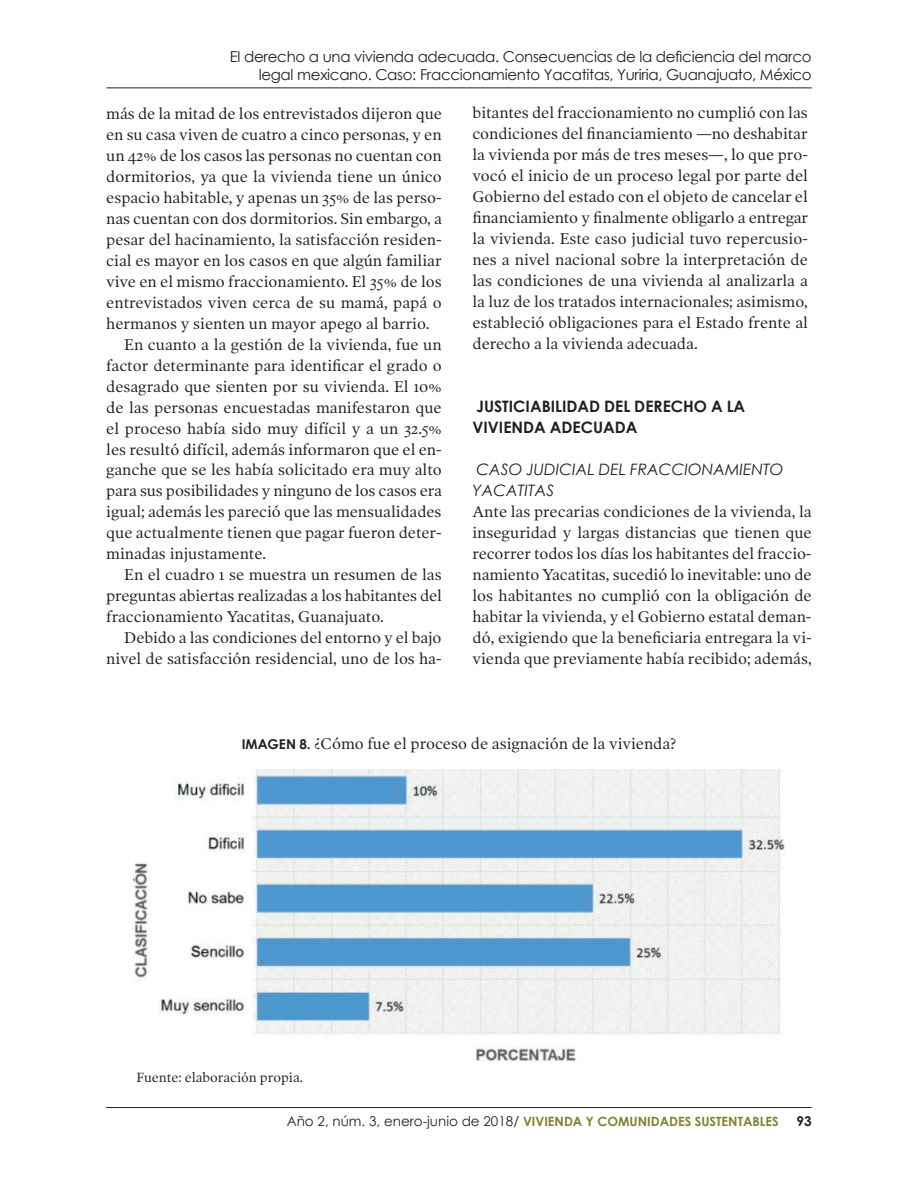
<style>
.page{position:relative;width:918px;height:1188px;background:#fff}
.page>*{position:absolute;margin:0;border:0;box-sizing:border-box;transform-origin:0 0}
.t1{font:15.75px/21px "Poynter OS Text One";color:#231f20;text-align:justify}
.t2{font:700 15.75px/21px "Century Gothic";color:#231f20}
.t3{font:italic 15.75px/21px "Century Gothic";color:#231f20}
.t4{font:15px/18px "Century Gothic";letter-spacing:-.02em;color:#231f20;text-align:right}
.t5{font:13.5px "Poynter OS Text One";color:#231f20}
.t6{font:700 13.5px "Century Gothic";color:#231f20}
.t7{font:700 12.75px "Century Gothic";color:#82802f}
.s1{font-family:"Century Gothic";font-weight:700;font-size:13.5px}
.s2{font-weight:400;font-size:13.5px;color:#231f20}
</style>
<div class="page">
<hr style="left:106px;top:1107px;width:706px;height:1px;background:#231f20">
<hr style="left:106px;top:88px;width:706px;height:1px;background:#231f20">
<img style="left:134px;top:770px;width:650px;height:292px">
<p class="t4" style="left:230px;top:48px;width:583px">El derecho a una vivienda adecuada. Consecuencias de la deficiencia del marco legal mexicano. Caso: Fraccionamiento Yacatitas, Yuriria, Guanajuato, México</p>
<p class="t1" style="left:106px;top:103px;width:337px">más de la mitad de los entrevistados dijeron que</p>
<p class="t1" style="left:106px;top:124px;width:337px">en su casa viven de cuatro a cinco personas, y en</p>
<p class="t1" style="left:106px;top:145px;width:337px">un 42% de los casos las personas no cuentan con</p>
<p class="t1" style="left:106px;top:166px;width:337px">dormitorios, ya que la vivienda tiene un único</p>
<p class="t1" style="left:106px;top:187px;width:337px">espacio habitable, y apenas un 35% de las perso-</p>
<p class="t1" style="left:106px;top:208px;width:337px">nas cuentan con dos dormitorios. Sin embargo, a</p>
<p class="t1" style="left:106px;top:229px;width:337px">pesar del hacinamiento, la satisfacción residen-</p>
<p class="t1" style="left:106px;top:250px;width:337px">cial es mayor en los casos en que algún familiar</p>
<p class="t1" style="left:106px;top:271px;width:337px">vive en el mismo fraccionamiento. El 35% de los</p>
<p class="t1" style="left:106px;top:292px;width:337px">entrevistados viven cerca de su mamá, papá o</p>
<p class="t1" style="left:106px;top:313px;width:325px">hermanos y sienten un mayor apego al barrio.</p>
<p class="t1" style="left:124px;top:334px;width:319px">En cuanto a la gestión de la vivienda, fue un</p>
<p class="t1" style="left:106px;top:355px;width:337px">factor determinante para identificar el grado o</p>
<p class="t1" style="left:106px;top:376px;width:337px">desagrado que sienten por su vivienda. El 10%</p>
<p class="t1" style="left:106px;top:397px;width:337px">de las personas encuestadas manifestaron que</p>
<p class="t1" style="left:106px;top:418px;width:337px">el proceso había sido muy difícil y a un 32.5%</p>
<p class="t1" style="left:106px;top:439px;width:337px">les resultó difícil, además informaron que el en-</p>
<p class="t1" style="left:106px;top:460px;width:337px">ganche que se les había solicitado era muy alto</p>
<p class="t1" style="left:106px;top:481px;width:337px">para sus posibilidades y ninguno de los casos era</p>
<p class="t1" style="left:106px;top:502px;width:337px">igual; además les pareció que las mensualidades</p>
<p class="t1" style="left:106px;top:523px;width:337px">que actualmente tienen que pagar fueron deter-</p>
<p class="t1" style="left:106px;top:544px;width:161px">minadas injustamente.</p>
<p class="t1" style="left:124px;top:565px;width:319px">En el cuadro 1 se muestra un resumen de las</p>
<p class="t1" style="left:106px;top:586px;width:337px">preguntas abiertas realizadas a los habitantes del</p>
<p class="t1" style="left:106px;top:607px;width:279px">fraccionamiento Yacatitas, Guanajuato.</p>
<p class="t1" style="left:124px;top:628px;width:319px">Debido a las condiciones del entorno y el bajo</p>
<p class="t1" style="left:106px;top:649px;width:337px">nivel de satisfacción residencial, uno de los ha-</p>
<p class="t1" style="left:473px;top:103px;width:337px">bitantes del fraccionamiento no cumplió con las condiciones del financiamiento —no deshabitar la vivienda por más de tres meses—, lo que pro&shy;vocó el inicio de un proceso legal por parte del Gobierno del estado con el objeto de cancelar el financiamiento y finalmente obligarlo a entregar la vivienda. Este caso judicial tuvo repercusio&shy;nes a nivel nacional sobre la interpretación de las condiciones de una vivienda al analizarla a la luz de los tratados internacionales; asimismo, estableció obligaciones para el Estado frente al derecho a la vivienda adecuada.</p>
<p class="t2" style="left:473px;top:395px;width:274px">JUSTICIABILIDAD DEL DERECHO A LA<br>VIVIENDA ADECUADA</p>
<p class="t3" style="left:473px;top:459px;width:313px">CASO JUDICIAL DEL FRACCIONAMIENTO<br>YACATITAS</p>
<p class="t1" style="left:473px;top:502px;width:341px">Ante las precarias condiciones de la vivienda, la inseguridad y largas distancias que tienen que recorrer todos los días los habitantes del fraccio&shy;namiento Yacatitas, sucedió lo inevitable: uno de los habitantes no cumplió con la obligación de habitar la vivienda, y el Gobierno estatal deman&shy;dó, exigiendo que la beneficiaria entregara la vi&shy;vienda que previamente había recibido; además,</p>
<p class="t1" style="left:242px;top:733px;width:436px"><span class="s1">IMAGEN 8.</span> ¿Cómo fue el proceso de asignación de la vivienda?</p>
<p class="t5" style="left:136px;top:1069px;width:168px">Fuente: elaboración propia.</p>
<p class="t7" style="left:287px;top:1112px;width:493px"><span class="s2">Año 2, núm. 3, enero-junio de 2018/</span> VIVIENDA Y COMUNIDADES SUSTENTABLES</p>
<p class="t6" style="left:797px;top:1111px;width:17px">93</p>
</div>
